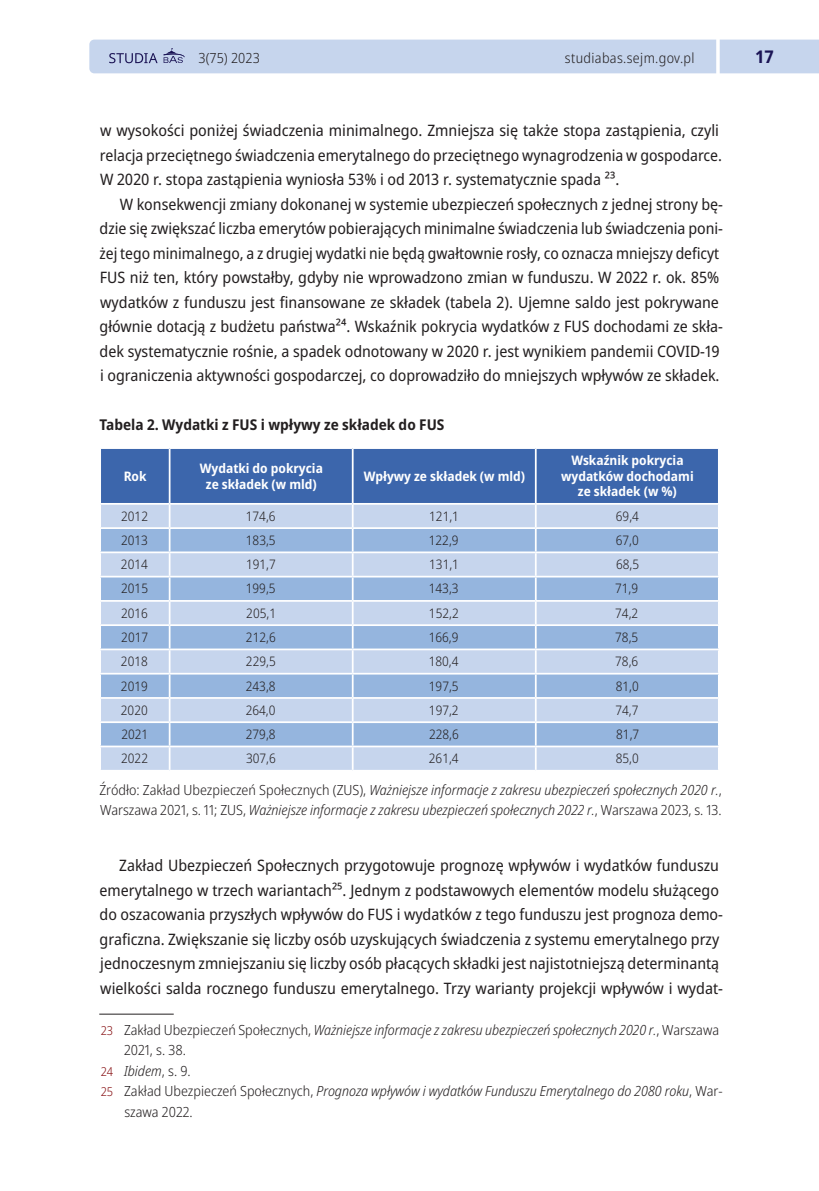
<style>
.page{position:relative;width:819px;height:1191px;background:#fff}
.page>*{position:absolute;margin:0;border:0;box-sizing:border-box;transform-origin:0 0}
.t1{font:700 semi-condensed 17.5px "Noto Sans";color:#1b1455}
.t2{font:semi-condensed 15.75px/24.5px "Noto Sans";color:#231f20}
.t3{font:700 semi-condensed 14.88px "Noto Sans";color:#231f20}
.t4{font:italic 300 semi-condensed 14px/20.5px "Noto Sans";color:#231f20}
.t5{font:300 semi-condensed 14px "Noto Sans";letter-spacing:.025em;color:#231f20}
.t6{font:300 semi-condensed 13.12px "Noto Sans";color:#231f20}
.t7{font:700 semi-condensed 13.12px/15.8px "Noto Sans";color:#fff;text-align:center}
.s1{font-style:normal}
.s2{font-style:normal;font-size:12.25px;color:#850e11}
</style>
<div class="page">
<div style="left:89px;top:40px;width:730px;height:33px;background:#c6d5ed"></div>
<hr style="left:716px;top:0;width:3px;height:112px;background:#fff">
<svg style="left:100px;top:448px;width:619px;height:322px;background:#a2bade"></svg>
<hr style="left:99px;top:745px;width:71px;height:2px;background:#fff">
<hr style="left:170px;top:745px;width:182px;height:2px;background:#fff">
<hr style="left:352px;top:745px;width:183px;height:2px;background:#fff">
<hr style="left:535px;top:745px;width:184px;height:2px;background:#fff">
<hr style="left:99px;top:1013px;width:75px;height:1px;background:#231f20">
<p class="t5" style="left:198px;top:48px;width:63px">3(75) 2023</p>
<p class="t5" style="left:565px;top:48px;width:131px">studiabas.sejm.gov.pl</p>
<p class="t1" style="left:755px;top:44px;width:20px">17</p>
<p class="t2" style="left:100px;top:119px;width:623px">w wysokości poniżej świadczenia minimalnego. Zmniejsza się także stopa zastąpienia, czyli relacja przeciętnego świadczenia emerytalnego do przeciętnego wynagrodzenia w gospodarce.<br>W 2020 r. stopa zastąpienia wyniosła 53% i od 2013 r. systematycznie spada 23.</p>
<p class="t2" style="left:100px;top:192px;width:625px;text-indent:20px">W konsekwencji zmiany dokonanej w systemie ubezpieczeń społecznych z jednej strony bę&shy;dzie się zwiększać liczba emerytów pobierających minimalne świadczenia lub świadczenia poni&shy;żej tego minimalnego, a z drugiej wydatki nie będą gwałtownie rosły, co oznacza mniejszy deficyt FUS niż ten, który powstałby, gdyby nie wprowadzono zmian w funduszu. W 2022 r. ok. 85% wydatków z funduszu jest finansowane ze składek (tabela 2). Ujemne saldo jest pokrywane głównie dotacją z budżetu państwa24. Wskaźnik pokrycia wydatków z FUS dochodami ze skła&shy;dek systematycznie rośnie, a spadek odnotowany w 2020 r. jest wynikiem pandemii COVID-19 i ograniczenia aktywności gospodarczej, co doprowadziło do mniejszych wpływów ze składek.</p>
<p class="t3" style="left:99px;top:414px;width:346px">Tabela 2. Wydatki z FUS i wpływy ze składek do FUS</p>
<p class="t7" style="left:124px;top:468px;width:24px">Rok</p>
<p class="t7" style="left:200px;top:460px;width:125px">Wydatki do pokrycia ze składek (w mld)</p>
<p class="t7" style="left:364px;top:468px;width:163px">Wpływy ze składek (w mld)</p>
<p class="t7" style="left:561px;top:452px;width:134px">Wskaźnik pokrycia wydatków dochodami ze składek (w %)</p>
<p class="t6" style="left:121px;top:507px;width:28px">2012</p>
<p class="t6" style="left:246px;top:507px;width:31px">174,6</p>
<p class="t6" style="left:429px;top:507px;width:31px">121,1</p>
<p class="t6" style="left:616px;top:507px;width:25px">69,4</p>
<p class="t6" style="left:121px;top:531px;width:28px">2013</p>
<p class="t6" style="left:246px;top:531px;width:31px">183,5</p>
<p class="t6" style="left:429px;top:531px;width:31px">122,9</p>
<p class="t6" style="left:615px;top:531px;width:25px">67,0</p>
<p class="t6" style="left:121px;top:555px;width:28px">2014</p>
<p class="t6" style="left:246px;top:555px;width:31px">191,7</p>
<p class="t6" style="left:429px;top:555px;width:31px">131,1</p>
<p class="t6" style="left:616px;top:555px;width:25px">68,5</p>
<p class="t6" style="left:121px;top:579px;width:28px">2015</p>
<p class="t6" style="left:246px;top:579px;width:31px">199,5</p>
<p class="t6" style="left:429px;top:579px;width:31px">143,3</p>
<p class="t6" style="left:615px;top:579px;width:25px">71,9</p>
<p class="t6" style="left:121px;top:604px;width:28px">2016</p>
<p class="t6" style="left:246px;top:604px;width:31px">205,1</p>
<p class="t6" style="left:429px;top:604px;width:31px">152,2</p>
<p class="t6" style="left:615px;top:604px;width:25px">74,2</p>
<p class="t6" style="left:121px;top:628px;width:28px">2017</p>
<p class="t6" style="left:246px;top:628px;width:31px">212,6</p>
<p class="t6" style="left:429px;top:628px;width:31px">166,9</p>
<p class="t6" style="left:615px;top:628px;width:25px">78,5</p>
<p class="t6" style="left:121px;top:652px;width:28px">2018</p>
<p class="t6" style="left:246px;top:652px;width:31px">229,5</p>
<p class="t6" style="left:429px;top:652px;width:31px">180,4</p>
<p class="t6" style="left:615px;top:652px;width:25px">78,6</p>
<p class="t6" style="left:121px;top:676px;width:28px">2019</p>
<p class="t6" style="left:246px;top:676px;width:31px">243,8</p>
<p class="t6" style="left:429px;top:676px;width:31px">197,5</p>
<p class="t6" style="left:615px;top:676px;width:25px">81,0</p>
<p class="t6" style="left:121px;top:701px;width:28px">2020</p>
<p class="t6" style="left:246px;top:701px;width:31px">264,0</p>
<p class="t6" style="left:429px;top:701px;width:31px">197,2</p>
<p class="t6" style="left:615px;top:701px;width:25px">74,7</p>
<p class="t6" style="left:121px;top:725px;width:28px">2021</p>
<p class="t6" style="left:246px;top:725px;width:31px">279,8</p>
<p class="t6" style="left:429px;top:725px;width:31px">228,6</p>
<p class="t6" style="left:616px;top:725px;width:25px">81,7</p>
<p class="t6" style="left:121px;top:749px;width:28px">2022</p>
<p class="t6" style="left:246px;top:749px;width:31px">307,6</p>
<p class="t6" style="left:429px;top:749px;width:31px">261,4</p>
<p class="t6" style="left:615px;top:749px;width:25px">85,0</p>
<p class="t4" style="left:99px;top:780px;width:623px"><span class="s1">Źródło: Zakład Ubezpieczeń Społecznych (ZUS),</span> Ważniejsze informacje z zakresu ubezpieczeń społecznych 2020 r.<span class="s1">,<br>Warszawa 2021, s. 11; ZUS,</span> Ważniejsze informacje z zakresu ubezpieczeń społecznych 2022 r.<span class="s1">, Warszawa 2023, s. 13.</span></p>
<p class="t2" style="left:100px;top:854px;width:625px;text-indent:20px">Zakład Ubezpieczeń Społecznych przygotowuje prognozę wpływów i wydatków funduszu emerytalnego w trzech wariantach25. Jednym z podstawowych elementów modelu służącego do oszacowania przyszłych wpływów do FUS i wydatków z tego funduszu jest prognoza demo&shy;graficzna. Zwiększanie się liczby osób uzyskujących świadczenia z systemu emerytalnego przy jednoczesnym zmniejszaniu się liczby osób płacących składki jest najistotniejszą determinantą wielkości salda rocznego funduszu emerytalnego. Trzy warianty projekcji wpływów i wydat-</p>
<p class="t4" style="left:101px;top:1019px;width:620px"><span class="s2">23</span> <span class="s1">Zakład Ubezpieczeń Społecznych,</span> Ważniejsze informacje z zakresu ubezpieczeń społecznych 2020 r.<span class="s1">, Warszawa</span></p>
<p class="t5" style="left:124px;top:1040px;width:63px">2021, s. 38.</p>
<p class="t4" style="left:101px;top:1060px;width:92px"><span class="s2">24</span> Ibidem<span class="s1">, s. 9.</span></p>
<p class="t4" style="left:101px;top:1081px;width:623px"><span class="s2">25</span> <span class="s1">Zakład Ubezpieczeń Społecznych,</span> Prognoza wpływów i wydatków Funduszu Emerytalnego do 2080 roku<span class="s1">, War‑</span></p>
<p class="t5" style="left:124px;top:1101px;width:70px">szawa 2022.</p>
</div>
